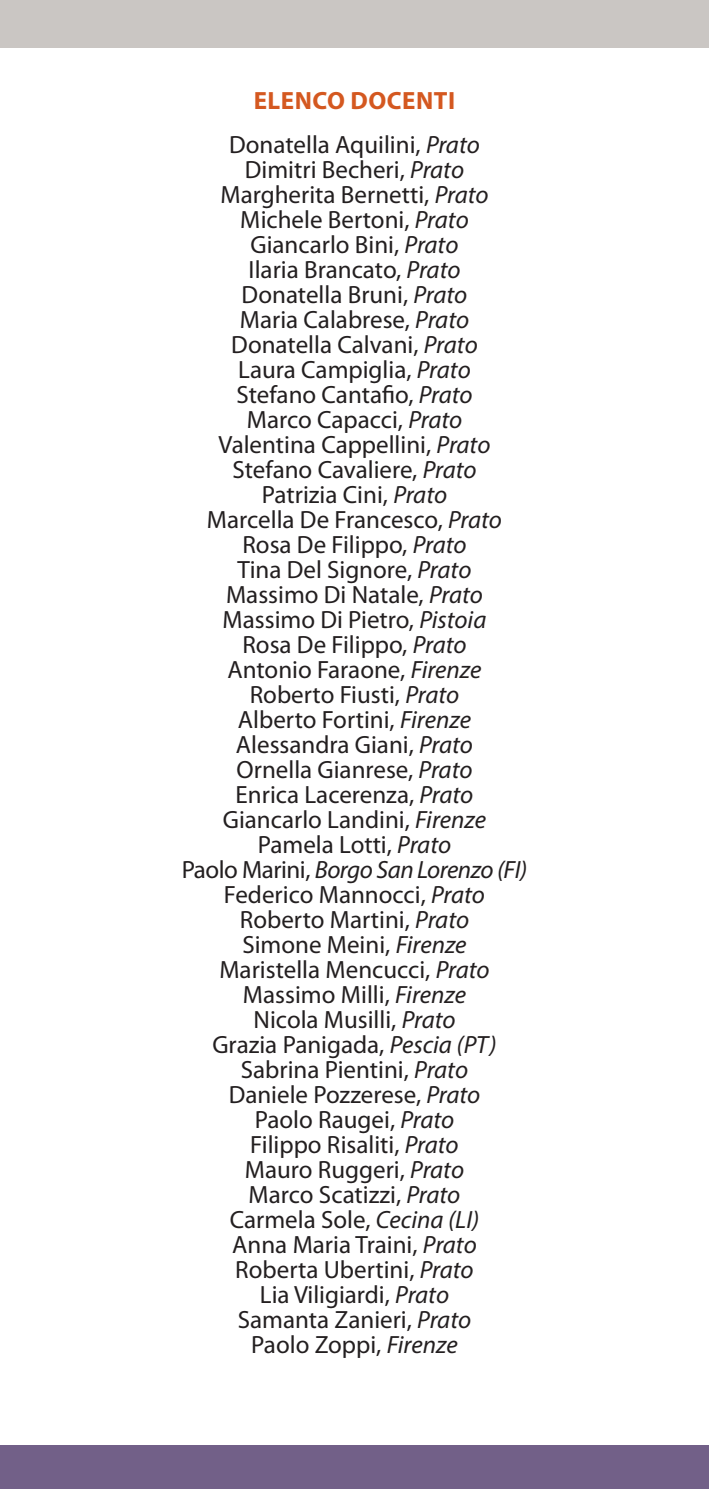
<style>
.page{position:relative;width:709px;height:1489px;background:#fff}
.page>*{position:absolute;margin:0;border:0;box-sizing:border-box;transform-origin:0 0}
.t1{font:25px "Myriad Pro";color:#231f20}
.t2{font:italic 25px "Myriad Pro";letter-spacing:-.02em;color:#231f20}
.t3{font:700 25px "Myriad Pro";letter-spacing:.02em;color:#d45820}
.s1{font-style:italic}
.s2{font-style:normal}
</style>
<div class="page">
<div style="left:0;top:0;width:709px;height:47px;background:#cac6c3"></div>
<div style="left:0;top:1444px;width:709px;height:44px;background:#726088"></div>
<p class="t3" style="left:254px;top:84px;width:203px">ELENCO DOCENTI</p>
<p class="t1" style="left:229px;top:130px;width:252px">Donatella Aquilini, <span class="s1">Prato</span></p>
<p class="t1" style="left:245px;top:155px;width:221px">Dimitri Becheri, <span class="s1">Prato</span></p>
<p class="t1" style="left:220px;top:180px;width:269px">Margherita Bernetti, <span class="s1">Prato</span></p>
<p class="t1" style="left:240px;top:205px;width:230px">Michele Bertoni, <span class="s1">Prato</span></p>
<p class="t1" style="left:250px;top:230px;width:209px">Giancarlo Bini, <span class="s1">Prato</span></p>
<p class="t1" style="left:248px;top:255px;width:213px">Ilaria Brancato, <span class="s1">Prato</span></p>
<p class="t1" style="left:242px;top:280px;width:227px">Donatella Bruni, <span class="s1">Prato</span></p>
<p class="t1" style="left:240px;top:305px;width:231px">Maria Calabrese, <span class="s1">Prato</span></p>
<p class="t1" style="left:231px;top:330px;width:248px">Donatella Calvani, <span class="s1">Prato</span></p>
<p class="t1" style="left:238px;top:355px;width:234px">Laura Campiglia, <span class="s1">Prato</span></p>
<p class="t1" style="left:236px;top:380px;width:238px">Stefano Cantafio, <span class="s1">Prato</span></p>
<p class="t1" style="left:247px;top:405px;width:217px">Marco Capacci, <span class="s1">Prato</span></p>
<p class="t1" style="left:218px;top:430px;width:273px">Valentina Cappellini, <span class="s1">Prato</span></p>
<p class="t1" style="left:232px;top:455px;width:246px">Stefano Cavaliere, <span class="s1">Prato</span></p>
<p class="t1" style="left:262px;top:480px;width:187px">Patrizia Cini, <span class="s1">Prato</span></p>
<p class="t1" style="left:207px;top:505px;width:296px">Marcella De Francesco, <span class="s1">Prato</span></p>
<p class="t1" style="left:242px;top:530px;width:226px">Rosa De Filippo, <span class="s1">Prato</span></p>
<p class="t1" style="left:237px;top:555px;width:235px">Tina Del Signore, <span class="s1">Prato</span></p>
<p class="t1" style="left:226px;top:580px;width:258px">Massimo Di Natale, <span class="s1">Prato</span></p>
<p class="t1" style="left:222px;top:605px;width:265px">Massimo Di Pietro, <span class="s1">Pistoia</span></p>
<p class="t1" style="left:242px;top:630px;width:226px">Rosa De Filippo, <span class="s1">Prato</span></p>
<p class="t1" style="left:227px;top:655px;width:256px">Antonio Faraone, <span class="s1">Firenze</span></p>
<p class="t1" style="left:250px;top:680px;width:211px">Roberto Fiusti, <span class="s1">Prato</span></p>
<p class="t1" style="left:238px;top:705px;width:234px">Alberto Fortini, <span class="s1">Firenze</span></p>
<p class="t1" style="left:236px;top:730px;width:238px">Alessandra Giani, <span class="s1">Prato</span></p>
<p class="t1" style="left:236px;top:755px;width:237px">Ornella Gianrese, <span class="s1">Prato</span></p>
<p class="t1" style="left:236px;top:780px;width:239px">Enrica Lacerenza, <span class="s1">Prato</span></p>
<p class="t1" style="left:223px;top:805px;width:265px">Giancarlo Landini, <span class="s1">Firenze</span></p>
<p class="t1" style="left:258px;top:830px;width:195px">Pamela Lotti, <span class="s1">Prato</span></p>
<p class="t2" style="left:182px;top:854px;width:347px"><span class="s2">Paolo Marini,</span> Borgo San Lorenzo (FI)</p>
<p class="t1" style="left:224px;top:880px;width:262px">Federico Mannocci, <span class="s1">Prato</span></p>
<p class="t1" style="left:240px;top:905px;width:231px">Roberto Martini, <span class="s1">Prato</span></p>
<p class="t1" style="left:242px;top:930px;width:226px">Simone Meini, <span class="s1">Firenze</span></p>
<p class="t1" style="left:219px;top:955px;width:272px">Maristella Mencucci, <span class="s1">Prato</span></p>
<p class="t1" style="left:243px;top:980px;width:225px">Massimo Milli, <span class="s1">Firenze</span></p>
<p class="t1" style="left:253px;top:1005px;width:204px">Nicola Musilli, <span class="s1">Prato</span></p>
<p class="t1" style="left:212px;top:1030px;width:285px">Grazia Panigada, <span class="s1">Pescia (PT)</span></p>
<p class="t1" style="left:241px;top:1055px;width:229px">Sabrina Pientini, <span class="s1">Prato</span></p>
<p class="t1" style="left:229px;top:1080px;width:253px">Daniele Pozzerese, <span class="s1">Prato</span></p>
<p class="t1" style="left:255px;top:1105px;width:201px">Paolo Raugei, <span class="s1">Prato</span></p>
<p class="t1" style="left:250px;top:1130px;width:210px">Filippo Risaliti, <span class="s1">Prato</span></p>
<p class="t1" style="left:245px;top:1155px;width:221px">Mauro Ruggeri, <span class="s1">Prato</span></p>
<p class="t1" style="left:249px;top:1180px;width:213px">Marco Scatizzi, <span class="s1">Prato</span></p>
<p class="t1" style="left:230px;top:1205px;width:251px">Carmela Sole, <span class="s1">Cecina (LI)</span></p>
<p class="t1" style="left:232px;top:1230px;width:246px">Anna Maria Traini, <span class="s1">Prato</span></p>
<p class="t1" style="left:235px;top:1255px;width:240px">Roberta Ubertini, <span class="s1">Prato</span></p>
<p class="t1" style="left:260px;top:1280px;width:191px">Lia Viligiardi, <span class="s1">Prato</span></p>
<p class="t1" style="left:238px;top:1305px;width:235px">Samanta Zanieri, <span class="s1">Prato</span></p>
<p class="t1" style="left:251px;top:1330px;width:208px">Paolo Zoppi, <span class="s1">Firenze</span></p>
</div>
